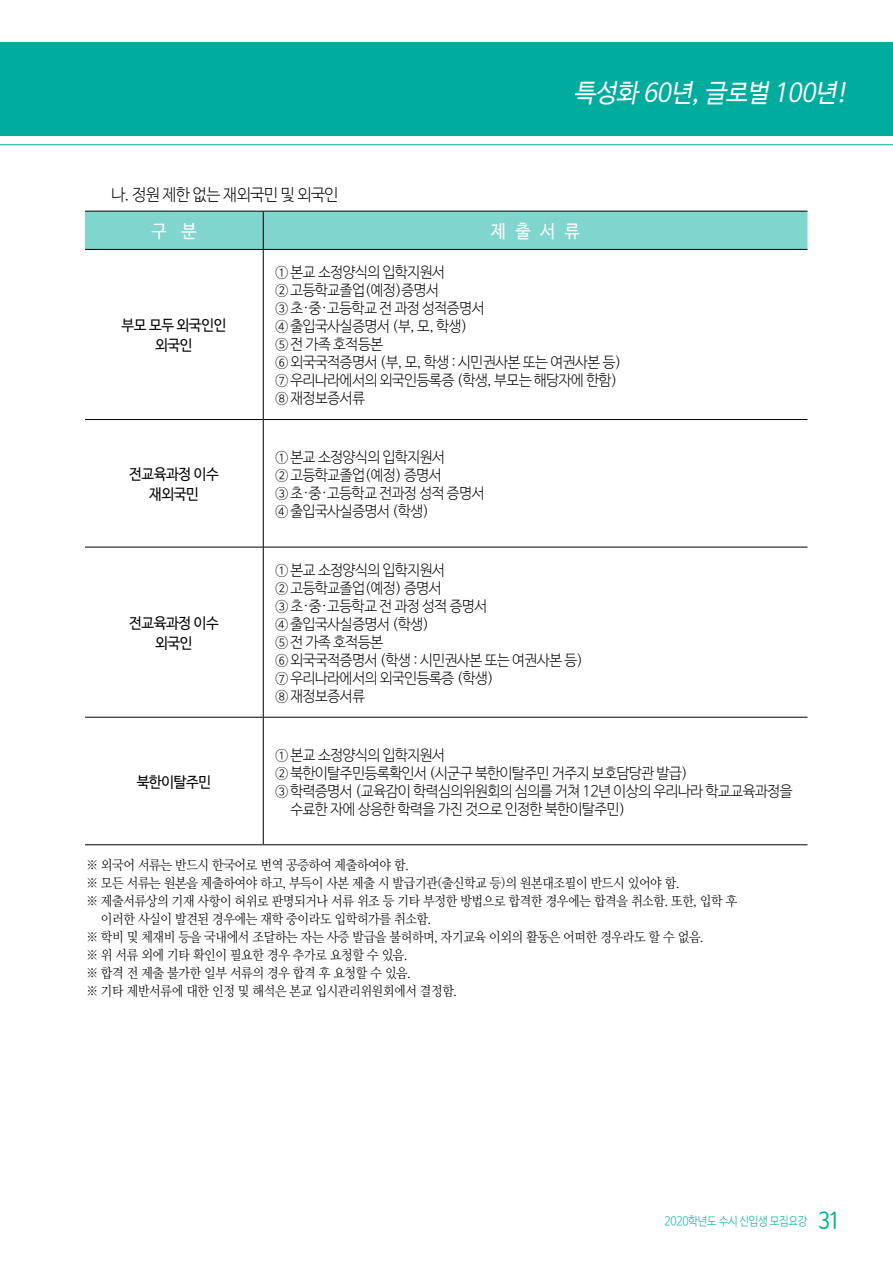
<style>
.page{position:relative;width:893px;height:1263px;background:#fff}
.page>*{position:absolute;margin:0;border:0;box-sizing:border-box;transform-origin:0 0}
.t1{font:italic 25.5px "Nanum Barun Gothic OTF";color:#fff;scale:.95 1}
.t2{font:18px "Nanum Barun Gothic OTF";color:#fff;scale:.95 1}
.t3{font:16.5px "Nanum Barun Gothic OTF Light";letter-spacing:-.025em;color:#000;scale:.95 1}
.t4{font:15px/18px "Nanum Barun Gothic OTF Light";letter-spacing:-.025em;color:#000;scale:.95 1}
.t5{font:15px/20px "Nanum Barun Gothic OTF";letter-spacing:-.025em;color:#000;text-align:center;scale:.95 1}
.t6{font:13.5px "Nanum Myeongjo OTF";letter-spacing:-.025em;color:#000;scale:.9 1}
.t7{font:12px "Nanum Barun Gothic OTF Light";letter-spacing:-.025em;color:#00ac9d;scale:.9 1}
.s1{font-family:"Nanum Barun Gothic OTF";font-size:22.5px}
</style>
<div class="page">
<div style="left:85px;top:212px;width:722px;height:37px;background:#80d5ce"></div>
<svg style="left:85px;top:250px;width:178px;height:594px"></svg>
<hr style="left:85px;top:211px;width:178px;height:1px;background:#000">
<hr style="left:263px;top:211px;width:544px;height:1px;background:#000">
<hr style="left:85px;top:419px;width:178px;height:1px;background:#000">
<hr style="left:85px;top:547px;width:178px;height:1px;background:#000">
<hr style="left:85px;top:717px;width:178px;height:1px;background:#000">
<hr style="left:264px;top:419px;width:543px;height:1px;background:#000">
<hr style="left:264px;top:547px;width:543px;height:1px;background:#000">
<hr style="left:264px;top:717px;width:543px;height:1px;background:#000">
<hr style="left:85px;top:249px;width:178px;height:1px;background:#000">
<hr style="left:263px;top:249px;width:544px;height:1px;background:#000">
<hr style="left:263px;top:212px;width:1px;height:37px;background:#000">
<hr style="left:263px;top:250px;width:1px;height:169px;background:#000">
<hr style="left:263px;top:419px;width:1px;height:128px;background:#000">
<hr style="left:263px;top:547px;width:1px;height:170px;background:#000">
<hr style="left:263px;top:717px;width:1px;height:127px;background:#000">
<hr style="left:85px;top:844px;width:178px;height:1px;background:#000">
<hr style="left:263px;top:844px;width:544px;height:1px;background:#000">
<div style="left:0;top:43px;width:893px;height:93px;background:#00ac9d"></div>
<hr style="left:0;top:145px;width:893px;height:1px;background:#00ac9d">
<h1 class="t1" style="left:574px;top:79px;width:295px">특성화 60년,글로벌 100년!</h1>
<p class="t3" style="left:111px;top:187px;width:241px">나. 정원 제한 없는 재외국민 및 외국인</p>
<p class="t2" style="left:152px;top:222px;width:49px">구 분</p>
<p class="t2" style="left:491px;top:222px;width:95px">제 출 서 류</p>
<p class="t5" style="left:122px;top:316px;width:112px">부모 모두 외국인인 외국인</p>
<p class="t5" style="left:129px;top:465px;width:96px">전교육과정 이수 재외국민</p>
<p class="t5" style="left:129px;top:614px;width:96px">전교육과정 이수 외국인</p>
<p class="t5" style="left:137px;top:773px;width:80px">북한이탈주민</p>
<p class="t4" style="left:275px;top:264px;width:366px">① 본교 소정양식의 입학지원서<br>② 고등학교졸업(예정)증명서<br>③ 초·중·고등학교 전 과정 성적증명서<br>④ 출입국사실증명서 (부, 모, 학생)<br>⑤ 전 가족 호적등본<br>⑥ 외국국적증명서 (부, 모, 학생 : 시민권사본 또는 여권사본 등)<br>⑦ 우리나라에서의 외국인등록증 (학생, 부모는 해당자에 한함)<br>⑧ 재정보증서류</p>
<p class="t4" style="left:275px;top:449px;width:222px">① 본교 소정양식의 입학지원서<br>② 고등학교졸업(예정) 증명서<br>③ 초·중·고등학교 전과정 성적 증명서<br>④ 출입국사실증명서 (학생)</p>
<p class="t4" style="left:275px;top:562px;width:326px">① 본교 소정양식의 입학지원서<br>② 고등학교졸업(예정) 증명서<br>③ 초·중·고등학교 전 과정 성적 증명서<br>④ 출입국사실증명서 (학생)<br>⑤ 전 가족 호적등본<br>⑥ 외국국적증명서 (학생 : 시민권사본 또는 여권사본 등)<br>⑦ 우리나라에서의 외국인등록증 (학생)<br>⑧ 재정보증서류</p>
<p class="t4" style="left:275px;top:746px;width:180px">① 본교 소정양식의 입학지원서</p>
<p class="t4" style="left:275px;top:764px;width:436px">② 북한이탈주민등록확인서 (시군구 북한이탈주민 거주지 보호담당관 발급)</p>
<p class="t4" style="left:275px;top:782px;width:546px">③ 학력증명서 (교육감이 학력심의위원회의 심의를 거쳐 12년 이상의 우리나라 학교교육과정을</p>
<p class="t4" style="left:291px;top:800px;width:354px">수료한 자에 상응한 학력을 가진 것으로 인정한 북한이탈주민)</p>
<p class="t6" style="left:86px;top:857px;width:360px">※ 외국어 서류는 반드시 한국어로 번역 공증하여 제출하여야 함.</p>
<p class="t6" style="left:86px;top:875px;width:660px">※ 모든 서류는 원본을 제출하여야 하고, 부득이 사본 제출 시 발급기관(출신학교 등)의 원본대조필이 반드시 있어야 함.</p>
<p class="t6" style="left:86px;top:893px;width:725px">※ 제출서류상의 기재 사항이 허위로 판명되거나 서류 위조 등 기타 부정한 방법으로 합격한 경우에는 합격을 취소함. 또한, 입학 후</p>
<p class="t6" style="left:101px;top:911px;width:368px">이러한 사실이 발견된 경우에는 재학 중이라도 입학허가를 취소함.</p>
<p class="t6" style="left:86px;top:929px;width:687px">※ 학비 및 체재비 등을 국내에서 조달하는 자는 사증 발급을 불허하며, 자기교육 이외의 활동은 어떠한 경우라도 할 수 없음.</p>
<p class="t6" style="left:86px;top:947px;width:358px">※ 위 서류 외에 기타 확인이 필요한 경우 추가로 요청할 수 있음.</p>
<p class="t6" style="left:86px;top:965px;width:362px">※ 합격 전 제출 불가한 일부 서류의 경우 합격 후 요청할 수 있음.</p>
<p class="t6" style="left:86px;top:983px;width:413px">※ 기타 제반서류에 대한 인정 및 해석은 본교 입시관리위원회에서 결정함.</p>
<p class="t7" style="left:664px;top:1215px;width:197px">2020학년도 수시 신입생 모집요강 <span class="s1">31</span></p>
</div>
